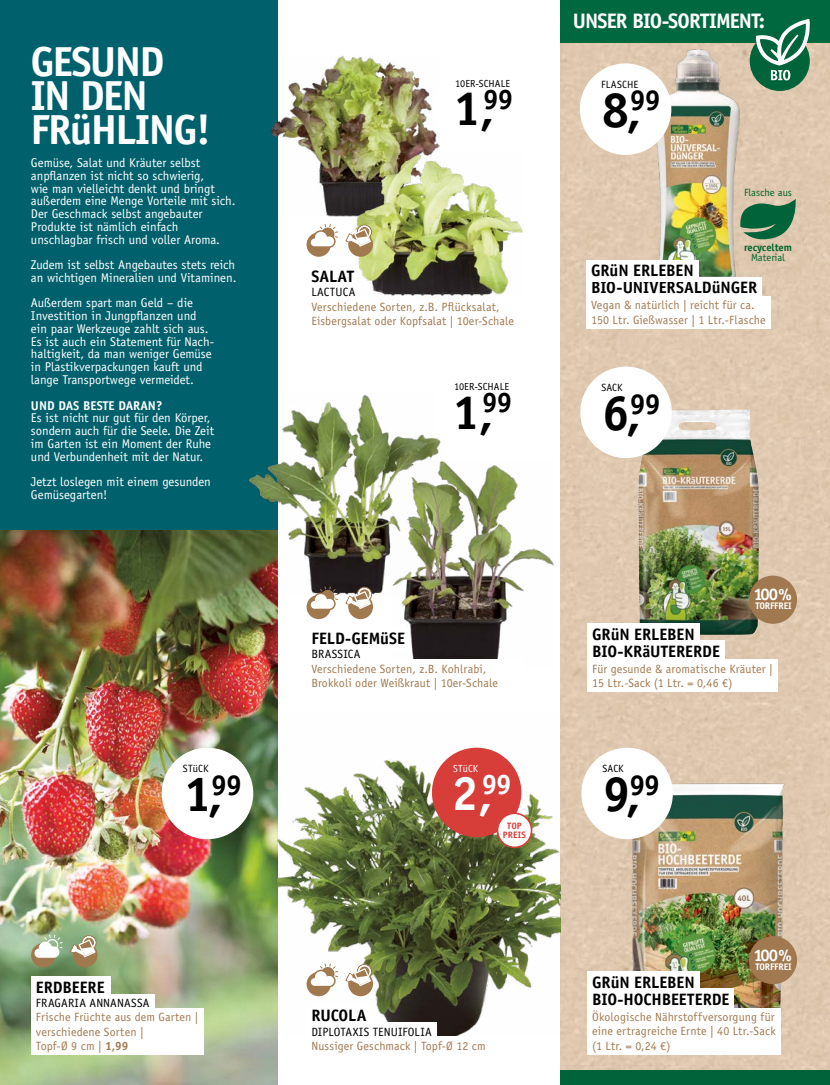
<style>
.page{position:relative;width:830px;height:1085px;background:#fff}
.page>*{position:absolute;margin:0;border:0;box-sizing:border-box;transform-origin:0 0}
.t1{font:700 49.5px "Officina Sans Std";color:#000}
.t2{font:700 48.45px "Officina Sans Std";color:#000}
.t3{font:700 48.45px "Officina Sans Std";color:#fff}
.t4{font:700 42px/33.9px "Officina Sans Std";letter-spacing:-.04em;color:#fff}
.t5{font:700 21px "Officina Sans Std";letter-spacing:-.045em;color:#fff}
.t6{font:700 16.8px "Officina Sans Std";letter-spacing:-.095em;color:#fff}
.t7{font:700 16.5px "Officina Sans Std";letter-spacing:-.005em;color:#000}
.t8{font:12.75px/12.8px "Officina Sans Std";color:#fff}
.t9{font:700 12.75px "Officina Sans Std";color:#fff}
.t10{font:12px/14.4px "Officina Sans Std";letter-spacing:.01em;color:#a17950}
.t11{font:12px "Officina Sans Std";letter-spacing:.015em;color:#000}
.t12{font:10.5px "Officina Sans Std";letter-spacing:.01em;color:#000}
.t13{font:10.5px "Officina Sans Std";color:#00632b}
.t14{font:700 10.5px "Officina Sans Std";color:#00632b}
.t15{font:10.2px "Officina Sans Std";letter-spacing:.005em;color:#000}
.t16{font:10.2px "Officina Sans Std";letter-spacing:.01em;color:#fff}
.t17{font:700 9.6px "Officina Sans Std";letter-spacing:-.02em;color:#fff}
.t18{font:700 9.3px/9.3px "Officina Sans Std";letter-spacing:.015em;color:#d73d39;text-align:center}
.s1{font-weight:700}
</style>
<div class="page">
<img style="left:0;top:529px;width:277px;height:555px">
<div style="left:560px;top:42px;width:269px;height:1028px;background:#dfc8af"></div>
<div style="left:0;top:0;width:277px;height:529px;background:#00616d"></div>
<img style="left:401px;top:461px;width:153px;height:198px">
<img style="left:247px;top:393px;width:194px;height:202px">
<img style="left:277px;top:711px;width:283px;height:324px">
<img style="left:271px;top:55px;width:168px;height:161px">
<img style="left:355px;top:154px;width:168px;height:142px">
<div style="left:348px;top:232px;width:25px;height:25px;background:#a1794f;border-radius:50%"></div>
<svg style="left:345px;top:224px;width:27px;height:22px"></svg>
<div style="left:348px;top:594px;width:25px;height:25px;background:#a1794f;border-radius:50%"></div>
<svg style="left:344px;top:586px;width:28px;height:23px"></svg>
<div style="left:348px;top:971px;width:25px;height:25px;background:#a1794f;border-radius:50%"></div>
<svg style="left:344px;top:963px;width:28px;height:22px"></svg>
<div style="left:306px;top:232px;width:25px;height:25px;background:#a1794f;border-radius:50%"></div>
<svg style="left:308px;top:224px;width:30px;height:24px"></svg>
<div style="left:306px;top:594px;width:25px;height:25px;background:#a1794f;border-radius:50%"></div>
<svg style="left:308px;top:586px;width:30px;height:25px"></svg>
<div style="left:306px;top:971px;width:25px;height:25px;background:#a1794f;border-radius:50%"></div>
<svg style="left:308px;top:963px;width:30px;height:24px"></svg>
<div style="left:306px;top:265px;width:53px;height:22px;background:#fff"></div>
<div style="left:306px;top:283px;width:54px;height:18px;background:#fff"></div>
<div style="left:306px;top:628px;width:103px;height:21px;background:#fff"></div>
<div style="left:306px;top:1004px;width:65px;height:22px;background:#fff"></div>
<div style="left:306px;top:1022px;width:130px;height:18px;background:#fff"></div>
<div style="left:433px;top:366px;width:89px;height:90px;background:#fff;border-radius:50%"></div>
<div style="left:434px;top:63px;width:89px;height:90px;background:#fff;border-radius:50%"></div>
<img style="left:656px;top:44px;width:83px;height:233px">
<img style="left:638px;top:409px;width:120px;height:225px">
<img style="left:617px;top:760px;width:190px;height:283px">
<div style="left:560px;top:1070px;width:269px;height:14px;background:#00633a"></div>
<div style="left:586px;top:277px;width:175px;height:21px;background:#fff"></div>
<div style="left:586px;top:296px;width:184px;height:32px;background:#fff"></div>
<div style="left:586px;top:260px;width:112px;height:21px;background:#fff"></div>
<div style="left:587px;top:640px;width:137px;height:21px;background:#fff"></div>
<div style="left:587px;top:659px;width:190px;height:32px;background:#fff"></div>
<div style="left:587px;top:623px;width:112px;height:21px;background:#fff"></div>
<div style="left:587px;top:988px;width:147px;height:21px;background:#fff"></div>
<div style="left:587px;top:1007px;width:193px;height:47px;background:#fff"></div>
<div style="left:587px;top:971px;width:112px;height:21px;background:#fff"></div>
<svg style="left:739px;top:199px;width:59px;height:43px;background:#5b8c6a"></svg>
<div style="left:560px;top:0;width:269px;height:42px;background:#00683e"></div>
<div style="left:749px;top:31px;width:60px;height:60px;background:#00633a;border-radius:50%"></div>
<svg style="left:755px;top:19px;width:54px;height:61px"></svg>
<div style="left:31px;top:976px;width:79px;height:21px;background:#fff"></div>
<div style="left:31px;top:993px;width:123px;height:18px;background:#fff"></div>
<div style="left:31px;top:1007px;width:172px;height:47px;background:#fff"></div>
<div style="left:73px;top:942px;width:24px;height:25px;background:#a1794f;border-radius:50%"></div>
<svg style="left:69px;top:934px;width:28px;height:23px"></svg>
<div style="left:31px;top:943px;width:24px;height:24px;background:#a17950;border-radius:50%"></div>
<svg style="left:34px;top:934px;width:29px;height:23px"></svg>
<div style="left:748px;top:575px;width:48px;height:48px;background:#a17950;border-radius:50%"></div>
<div style="left:748px;top:935px;width:48px;height:49px;background:#a17950;border-radius:50%"></div>
<div style="left:431px;top:747px;width:90px;height:90px;background:#d73d39;border-radius:50%"></div>
<div style="left:497px;top:813px;width:34px;height:34px;background:#fff;border-radius:50%"></div>
<div style="left:496px;top:812px;width:36px;height:36px;border:2px solid #d73d39;border-radius:50%"></div>
<div style="left:162px;top:747px;width:91px;height:92px;background:#fff;border-radius:50%"></div>
<div style="left:579px;top:63px;width:92px;height:92px;background:#fff;border-radius:50%"></div>
<div style="left:580px;top:366px;width:91px;height:92px;background:#fff;border-radius:50%"></div>
<div style="left:581px;top:747px;width:91px;height:92px;background:#fff;border-radius:50%"></div>
<h3 class="t4" style="left:30px;top:44px;width:182px">GESUND<br>IN DEN<br>FRüHLING!</h3>
<p class="t8" style="left:31px;top:156px;width:206px">Gemüse, Salat und Kräuter selbst anpflanzen ist nicht so schwierig,<br>wie man vielleicht denkt und bringt außerdem eine Menge Vorteile mit sich.<br>Der Geschmack selbst angebauter Produkte ist nämlich einfach unschlagbar frisch und voller Aroma.</p>
<p class="t8" style="left:31px;top:258px;width:207px">Zudem ist selbst Angebautes stets reich an wichtigen Mineralien und Vitaminen.</p>
<p class="t8" style="left:31px;top:297px;width:185px">Außerdem spart man Geld – die Investition in Jungpflanzen und ein paar Werkzeuge zahlt sich aus.<br>Es ist auch ein Statement für Nach&shy;haltigkeit, da man weniger Gemüse in Plastikverpackungen kauft und lange Transportwege vermeidet.</p>
<p class="t9" style="left:31px;top:397px;width:133px">UND DAS BESTE DARAN?</p>
<p class="t8" style="left:31px;top:411px;width:185px">Es ist nicht nur gut für den Körper, sondern auch für die Seele. Die Zeit im Garten ist ein Moment der Ruhe und Verbundenheit mit der Natur.</p>
<p class="t8" style="left:31px;top:475px;width:181px">Jetzt loslegen mit einem gesunden<br>Gemüsegarten!</p>
<p class="t12" style="left:183px;top:762px;width:27px">STüCK</p>
<h1 class="t1" style="left:183px;top:763px;width:60px">1,<sup>99</sup></h1>
<p class="t7" style="left:36px;top:976px;width:70px">ERDBEERE</p>
<p class="t11" style="left:36px;top:995px;width:115px">FRAGARIA ANNANASSA</p>
<p class="t10" style="left:36px;top:1009px;width:164px">Frische Früchte aus dem Garten | verschiedene Sorten |<br>Topf-Ø 9 cm | <span class="s1">1,99</span></p>
<p class="t15" style="left:455px;top:78px;width:56px">10ER-SCHALE</p>
<h2 class="t2" style="left:453px;top:79px;width:62px">1,<sup>99</sup></h2>
<p class="t7" style="left:311px;top:266px;width:44px">SALAT</p>
<p class="t11" style="left:311px;top:285px;width:45px">LACTUCA</p>
<p class="t10" style="left:311px;top:299px;width:204px">Verschiedene Sorten, z.B. Pflücksalat,<br>Eisbergsalat oder Kopfsalat | 10er-Schale</p>
<p class="t15" style="left:454px;top:381px;width:56px">10ER-SCHALE</p>
<h2 class="t2" style="left:452px;top:382px;width:62px">1,<sup>99</sup></h2>
<h3 class="t5" style="left:572px;top:7px;width:193px">UNSER BIO-SORTIMENT:</h3>
<p class="t12" style="left:600px;top:78px;width:39px">FLASCHE</p>
<h1 class="t1" style="left:601px;top:79px;width:61px">8,<sup>99</sup></h1>
<p class="t7" style="left:591px;top:260px;width:104px">GRüN ERLEBEN</p>
<p class="t13" style="left:743px;top:187px;width:49px">Flasche aus</p>
<p class="t14" style="left:743px;top:240px;width:49px">recyceltem</p>
<p class="t13" style="left:750px;top:251px;width:35px">Material</p>
<p class="t7" style="left:591px;top:277px;width:167px">BIO-UNIVERSALDüNGER</p>
<p class="t10" style="left:591px;top:298px;width:176px">Vegan &amp; natürlich | reicht für ca.<br>150 Ltr. Gießwasser | 1 Ltr.-Flasche</p>
<p class="t12" style="left:601px;top:381px;width:23px">SACK</p>
<h1 class="t1" style="left:602px;top:382px;width:60px">6,<sup>99</sup></h1>
<p class="t7" style="left:311px;top:628px;width:95px">FELD-GEMüSE</p>
<p class="t11" style="left:311px;top:647px;width:50px">BRASSICA</p>
<p class="t10" style="left:311px;top:661px;width:188px">Verschiedene Sorten, z.B. Kohlrabi,<br>Brokkoli oder Weißkraut | 10er-Schale</p>
<p class="t16" style="left:453px;top:762px;width:27px">STüCK</p>
<h2 class="t3" style="left:451px;top:762px;width:62px">2,<sup>99</sup></h2>
<p class="t18" style="left:502px;top:821px;width:25px">TOP<br>PREIS</p>
<p class="t7" style="left:311px;top:1005px;width:57px">RUCOLA</p>
<p class="t11" style="left:311px;top:1024px;width:122px">DIPLOTAXIS TENUIFOLIA</p>
<p class="t10" style="left:311px;top:1038px;width:176px">Nussiger Geschmack | Topf-Ø 12 cm</p>
<h3 class="t6" style="left:753px;top:584px;width:40px">100 %</h3>
<p class="t7" style="left:592px;top:623px;width:104px">GRüN ERLEBEN</p>
<p class="t17" style="left:755px;top:600px;width:38px">TORFFREI</p>
<p class="t7" style="left:592px;top:640px;width:129px">BIO-KRäUTERERDE</p>
<p class="t10" style="left:592px;top:661px;width:182px">Für gesunde &amp; aromatische Kräuter |<br>15 Ltr.-Sack (1 Ltr. = 0,46 €)</p>
<p class="t12" style="left:602px;top:762px;width:23px">SACK</p>
<h1 class="t1" style="left:603px;top:763px;width:59px">9,<sup>99</sup></h1>
<p class="t7" style="left:592px;top:972px;width:104px">GRüN ERLEBEN</p>
<h3 class="t6" style="left:753px;top:944px;width:40px">100 %</h3>
<p class="t17" style="left:755px;top:960px;width:38px">TORFFREI</p>
<p class="t7" style="left:592px;top:989px;width:139px">BIO-HOCHBEETERDE</p>
<p class="t10" style="left:592px;top:1009px;width:185px;text-align:justify">Ökologische Nährstoffversorgung für eine ertragreiche Ernte | 40 Ltr.-Sack (1 Ltr. = 0,24 €)</p>
</div>
